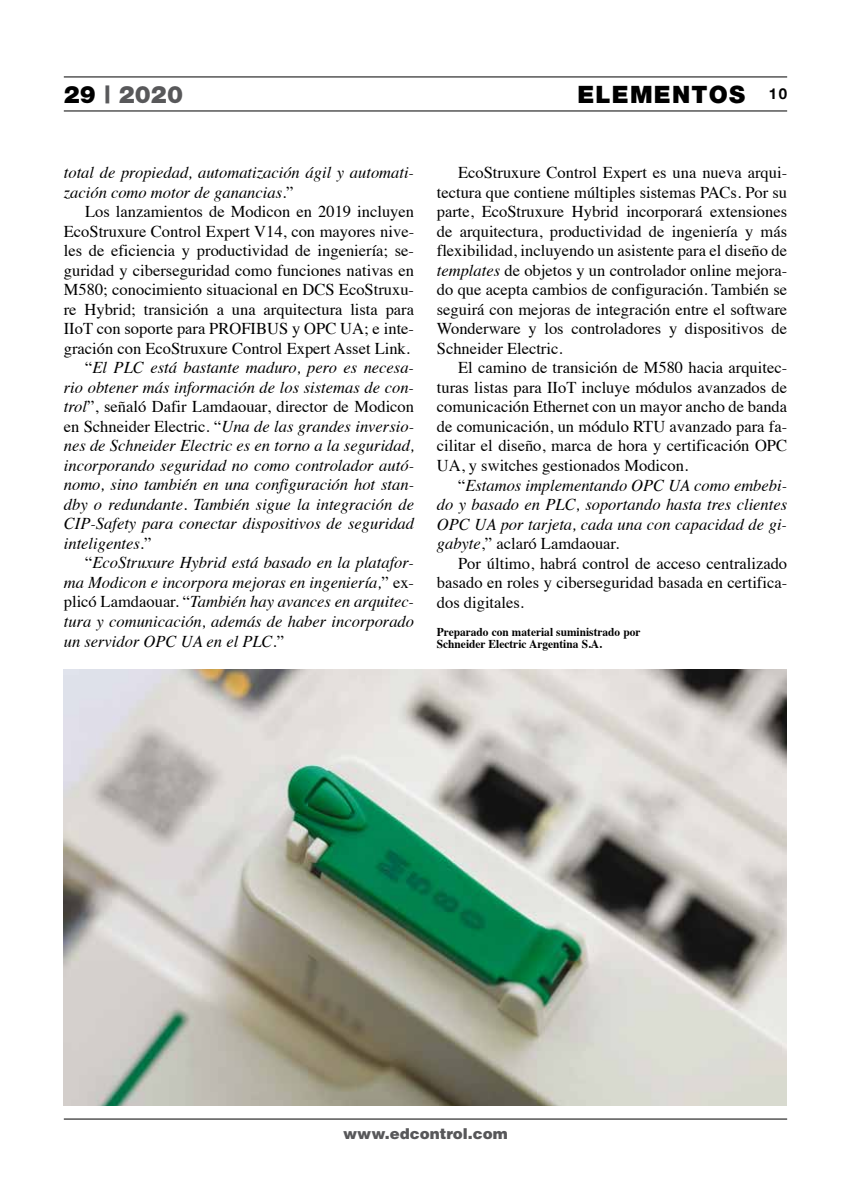
<style>
.page{position:relative;width:851px;height:1191px;background:#fff}
.page>*{position:absolute;margin:0;border:0;box-sizing:border-box;transform-origin:0 0}
.t1{font:900 24px "Helvetica Neue";letter-spacing:.05em;color:#000}
.t2{font:900 24px "Helvetica Neue";color:#58585a}
.t3{font:16.5px/19.5px "Times";color:#000;text-align:justify}
.t4{font:italic 16.5px/19.5px "Times";color:#000}
.t5{font:900 15px "Helvetica";color:#58585a}
.t6{font:700 12px/12px "Times";color:#000;scale:.95 1}
.s1{color:#000}
.s2{font-weight:700;font-size:15px}
.s3{font-style:normal}
.s4{font-style:italic}
</style>
<div class="page">
<hr style="left:64px;top:111px;width:723px;height:1px;background:#000">
<hr style="left:64px;top:77px;width:723px;height:1px;background:#000">
<hr style="left:64px;top:1118px;width:723px;height:1px;background:#000">
<img style="left:64px;top:670px;width:722px;height:436px">
<h1 class="t2" style="left:64px;top:80px;width:121px"><span class="s1">29</span> | 2020</h1>
<h1 class="t1" style="left:577px;top:80px;width:211px">ELEMENTOS <span class="s2">10</span></h1>
<p class="t4" style="left:64px;top:162px;width:352px">total de propiedad, automatización ágil y automati&shy;zación como motor de ganancias.<span class="s3">”</span></p>
<p class="t3" style="left:85px;top:201px;width:330px">Los lanzamientos de Modicon en 2019 incluyen</p>
<p class="t3" style="left:64px;top:220px;width:352px">EcoStruxure Control Expert V14, con mayores nive-</p>
<p class="t3" style="left:64px;top:240px;width:352px">les de eficiencia y productividad de ingeniería; se-</p>
<p class="t3" style="left:64px;top:259px;width:352px">guridad y ciberseguridad como funciones nativas en</p>
<p class="t3" style="left:64px;top:279px;width:352px">M580; conocimiento situacional en DCS EcoStruxu-</p>
<p class="t3" style="left:64px;top:298px;width:352px">re Hybrid; transición a una arquitectura lista para</p>
<p class="t3" style="left:64px;top:318px;width:352px">IIoT con soporte para PROFIBUS y OPC UA; e inte-</p>
<p class="t3" style="left:64px;top:337px;width:347px">gración con EcoStruxure Control Expert Asset Link.</p>
<p class="t4" style="left:85px;top:357px;width:330px"><span class="s3">“</span>El PLC está bastante maduro, pero es necesa-</p>
<p class="t4" style="left:64px;top:376px;width:352px">rio obtener más información de los sistemas de con-</p>
<p class="t3" style="left:64px;top:396px;width:352px"><span class="s4">trol</span>”, señaló Dafir Lamdaouar, director de Modicon</p>
<p class="t4" style="left:64px;top:415px;width:352px"><span class="s3">en Schneider Electric. “</span>Una de las grandes inversio-</p>
<p class="t4" style="left:64px;top:435px;width:352px">nes de Schneider Electric es en torno a la seguridad,</p>
<p class="t4" style="left:64px;top:454px;width:352px">incorporando seguridad no como controlador autó-</p>
<p class="t4" style="left:64px;top:474px;width:352px">nomo, sino también en una configuración hot stan-</p>
<p class="t4" style="left:64px;top:493px;width:352px">dby o redundante. También sigue la integración de</p>
<p class="t4" style="left:64px;top:513px;width:352px">CIP-Safety para conectar dispositivos de seguridad</p>
<p class="t4" style="left:64px;top:532px;width:89px">inteligentes<span class="s3">.”</span></p>
<p class="t4" style="left:85px;top:552px;width:330px"><span class="s3">“</span>EcoStruxure Hybrid está basado en la platafor-</p>
<p class="t4" style="left:64px;top:571px;width:352px">ma Modicon e incorpora mejoras en ingeniería,<span class="s3">” ex-</span></p>
<p class="t4" style="left:64px;top:591px;width:352px"><span class="s3">plicó Lamdaouar. “</span>También hay avances en arquitec-</p>
<p class="t4" style="left:64px;top:610px;width:352px">tura y comunicación, además de haber incorporado</p>
<p class="t4" style="left:64px;top:630px;width:222px">un servidor OPC UA en el PLC<span class="s3">.”</span></p>
<p class="t3" style="left:437px;top:162px;width:352px;text-indent:21px">EcoStruxure Control Expert es una nueva arqui&shy;tectura que contiene múltiples sistemas PACs. Por su parte, EcoStruxure Hybrid incorporará extensiones de arquitectura, productividad de ingeniería y más flexibilidad, incluyendo un asistente para el diseño de <span class="s4">templates</span> de objetos y un controlador online mejora&shy;do que acepta cambios de configuración. También se seguirá con mejoras de integración entre el software Wonderware y los controladores y dispositivos de Schneider Electric.</p>
<p class="t3" style="left:437px;top:357px;width:352px;text-indent:21px">El camino de transición de M580 hacia arquitec&shy;turas listas para IIoT incluye módulos avanzados de comunicación Ethernet con un mayor ancho de banda de comunicación, un módulo RTU avanzado para fa&shy;cilitar el diseño, marca de hora y certificación OPC UA, y switches gestionados Modicon.</p>
<p class="t4" style="left:437px;top:474px;width:352px;text-align:justify;text-indent:21px"><span class="s3">“</span>Estamos implementando OPC UA como embebi&shy;do y basado en PLC, soportando hasta tres clientes OPC UA por tarjeta, cada una con capacidad de gi&shy;gabyte<span class="s3">,” aclaró Lamdaouar.</span></p>
<p class="t3" style="left:437px;top:552px;width:352px;text-indent:21px">Por último, habrá control de acceso centralizado basado en roles y ciberseguridad basada en certifica&shy;dos digitales.</p>
<p class="t6" style="left:437px;top:625px;width:216px">Preparado con material suministrado por<br>Schneider Electric Argentina S.A.</p>
<p class="t5" style="left:343px;top:1124px;width:166px">www.edcontrol.com</p>
</div>
